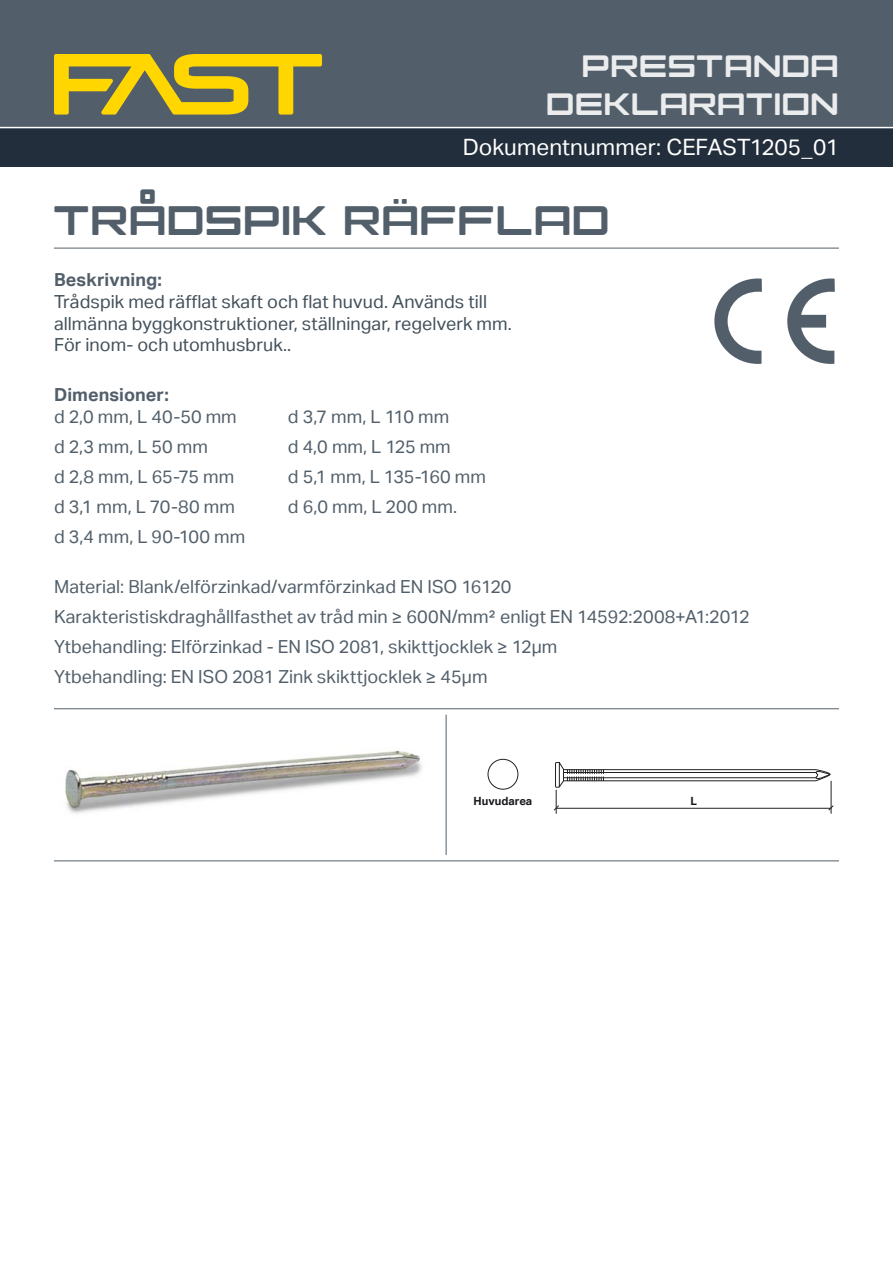
<style>
.page{position:relative;width:893px;height:1263px;background:#fff}
.page>*{position:absolute;margin:0;border:0;box-sizing:border-box;transform-origin:0 0}
.t1{font:800 48px "Ginza";letter-spacing:-.005em;color:#525f6a}
.t2{font:800 36px/37.5px "Ginza";letter-spacing:-.005em;color:#ebecee;text-align:right}
.t3{font:22.5px "Aktiv Grotesk";color:#fff}
.t4{font:18px/30.2px "Aktiv Grotesk";letter-spacing:.005em;color:#525f6a}
.t5{font:18px/21.6px "Aktiv Grotesk";letter-spacing:.005em;color:#42505a}
.t6{font:700 18px "Aktiv Grotesk";letter-spacing:.005em;color:#525f6a}
.t7{font:700 11.25px "Aktiv Grotesk";color:#1a171c}
</style>
<div class="page">
<div style="left:0;top:0;width:893px;height:128px;background:#525f6a"></div>
<div style="left:0;top:128px;width:893px;height:39px;background:#222e3b"></div>
<svg style="left:54px;top:54px;width:268px;height:61px"></svg>
<hr style="left:0;top:127px;width:893px;height:1px;background:#fff">
<hr style="left:54px;top:708px;width:785px;height:1px;background:#525f6a">
<hr style="left:54px;top:248px;width:785px;height:1px;background:#525f6a">
<hr style="left:54px;top:860px;width:785px;height:1px;background:#525f6a">
<hr style="left:446px;top:715px;width:1px;height:140px;background:#525f6a">
<svg style="left:714px;top:278px;width:48px;height:86px"></svg>
<svg style="left:787px;top:278px;width:48px;height:86px"></svg>
<img style="left:65px;top:750px;width:357px;height:64px">
<div style="left:488px;top:759px;width:30px;height:31px;border:1px solid #242121;border-radius:50%"></div>
<svg style="left:553px;top:762px;width:281px;height:52px"></svg>
<h2 class="t2" style="left:546px;top:46px;width:294px">PRESTANDA<br>DEKLARATION</h2>
<p class="t3" style="left:463px;top:134px;width:378px">Dokumentnummer: CEFAST1205_01</p>
<h1 class="t1" style="left:54px;top:189px;width:558px">TRÅDSPIK RÄFFLAD</h1>
<p class="t6" style="left:54px;top:269px;width:109px">Beskrivning:</p>
<p class="t5" style="left:54px;top:291px;width:459px">Trådspik med räfflat skaft och flat huvud. Används till allmänna byggkonstruktioner, ställningar, regelverk mm.<br>För inom- och utomhusbruk..</p>
<p class="t6" style="left:54px;top:383px;width:116px">Dimensioner:</p>
<p class="t4" style="left:54px;top:401px;width:193px">d 2,0 mm, L 40-50 mm d 2,3 mm, L 50 mm<br>d 2,8 mm, L 65-75 mm d 3,1 mm, L 70-80 mm d 3,4 mm, L 90-100 mm</p>
<p class="t4" style="left:54px;top:571px;width:697px">Material: Blank/elförzinkad/varmförzinkad EN ISO 16120<br>Karakteristiskdraghållfasthet av tråd min ≥ 600N/mm² enligt EN 14592:2008+A1:2012<br>Ytbehandling: Elförzinkad - EN ISO 2081, skikttjocklek ≥ 12µm<br>Ytbehandling: EN ISO 2081 Zink skikttjocklek ≥ 45µm</p>
<p class="t4" style="left:288px;top:401px;width:200px">d 3,7 mm, L 110 mm<br>d 4,0 mm, L 125 mm<br>d 5,1 mm, L 135-160 mm d 6,0 mm, L 200 mm.</p>
<p class="t7" style="left:474px;top:794px;width:60px">Huvudarea</p>
<p class="t7" style="left:690px;top:794px;width:8px">L</p>
</div>
